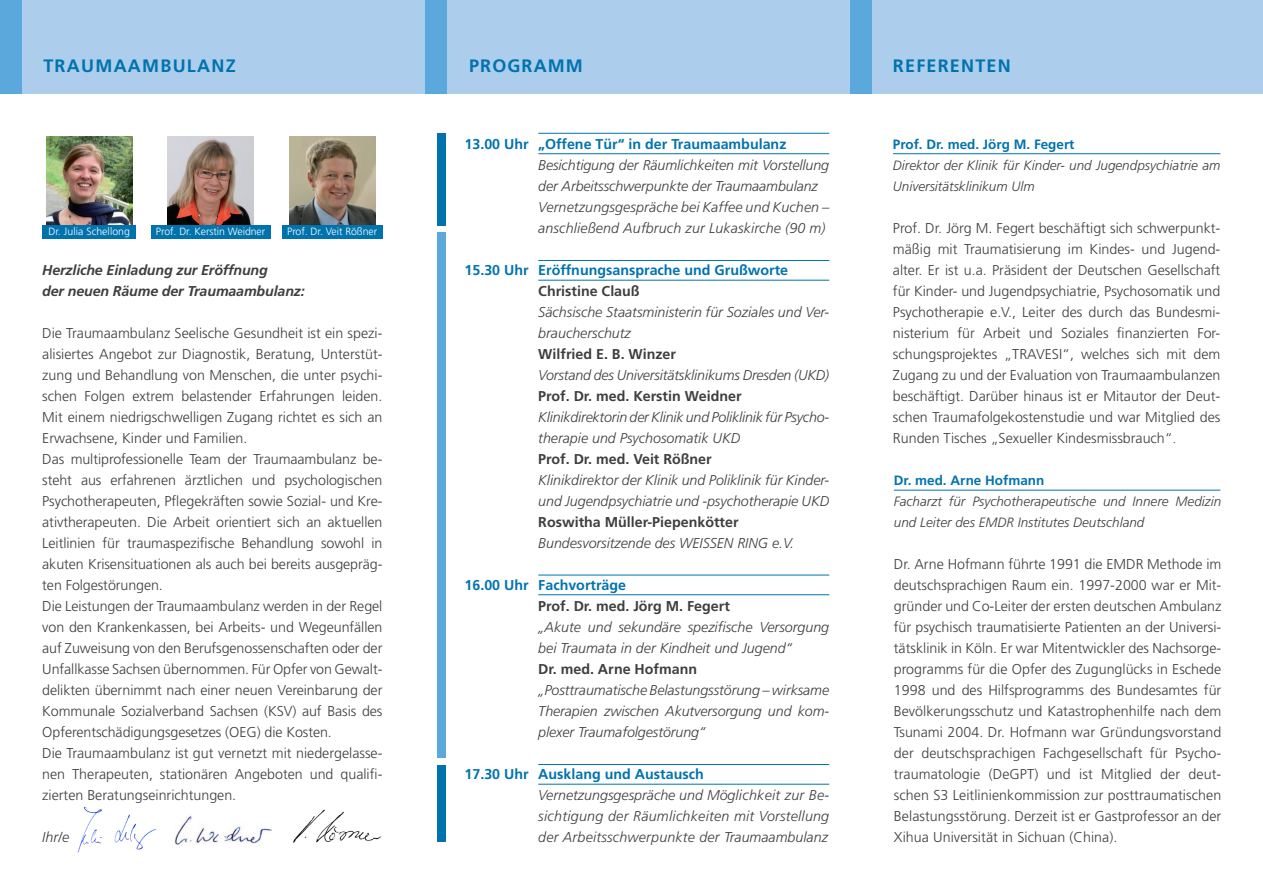
<style>
.page{position:relative;width:1263px;height:893px;background:#fff}
.page>*{position:absolute;margin:0;border:0;box-sizing:border-box;transform-origin:0 0}
.t1{font:700 18px "Frutiger";letter-spacing:.065em;color:#0073ae}
.t2{font:300 14.25px/21px "Frutiger";color:#3e3e3f;text-align:justify}
.t3{font:italic 300 14.25px/21px "Frutiger";letter-spacing:-.005em;color:#3e3e3f}
.t4{font:700 14.25px "Frutiger";color:#3e3e3f}
.t5{font:700 14.25px "Frutiger";color:#0073ae}
.t6{font:italic 700 14.25px "Frutiger";letter-spacing:-.01em;color:#3e3e3f}
.t7{font:italic 300 13.5px/21px "Frutiger";color:#3e3e3f}
.t8{font:700 13.5px "Frutiger";color:#0073ae}
.t9{font:300 10.5px "Frutiger";letter-spacing:-.005em;color:#fff}
.s1{font-family:"Times New Roman";font-weight:400;font-size:13.5px}
</style>
<div class="page">
<div style="left:0;top:0;width:1263px;height:94px;background:#accdeb"></div>
<hr style="left:538px;top:280px;width:291px;height:1px;background:#0073ae">
<hr style="left:538px;top:260px;width:291px;height:1px;background:#0073ae">
<hr style="left:538px;top:594px;width:291px;height:1px;background:#0073ae">
<hr style="left:538px;top:575px;width:291px;height:1px;background:#0073ae">
<hr style="left:538px;top:784px;width:291px;height:1px;background:#0073ae">
<hr style="left:538px;top:764px;width:291px;height:1px;background:#0073ae">
<hr style="left:893px;top:153px;width:327px;height:1px;background:#0073ae">
<hr style="left:894px;top:490px;width:326px;height:1px;background:#0073ae">
<hr style="left:538px;top:153px;width:291px;height:1px;background:#0073ae">
<hr style="left:538px;top:133px;width:291px;height:1px;background:#0073ae">
<div style="left:437px;top:233px;width:8px;height:525px;background:#5ba8dc"></div>
<div style="left:437px;top:133px;width:8px;height:92px;background:#0073ae"></div>
<div style="left:437px;top:765px;width:8px;height:77px;background:#0073ae"></div>
<div style="left:0;top:0;width:21px;height:94px;background:#5ba8dc"></div>
<div style="left:850px;top:0;width:22px;height:94px;background:#5ba8dc"></div>
<div style="left:425px;top:0;width:21px;height:94px;background:#5ba8dc"></div>
<img style="left:78px;top:806px;width:79px;height:47px">
<img style="left:47px;top:137px;width:85px;height:88px">
<div style="left:42px;top:225px;width:94px;height:14px;background:#0073ae"></div>
<img style="left:168px;top:137px;width:86px;height:88px">
<div style="left:151px;top:225px;width:119px;height:14px;background:#0073ae"></div>
<img style="left:174px;top:815px;width:98px;height:30px">
<img style="left:289px;top:137px;width:86px;height:88px">
<div style="left:282px;top:225px;width:100px;height:13px;background:#0073ae"></div>
<img style="left:293px;top:809px;width:88px;height:34px">
<p class="t1" style="left:469px;top:55px;width:115px">PROGRAMM</p>
<p class="t1" style="left:43px;top:55px;width:194px">TRAUMAAMBULANZ</p>
<p class="t1" style="left:893px;top:55px;width:119px">REFERENTEN</p>
<p class="t9" style="left:48px;top:226px;width:83px">Dr. Julia Schellong</p>
<p class="t9" style="left:156px;top:226px;width:111px">Prof. Dr. Kerstin Weidner</p>
<p class="t9" style="left:287px;top:226px;width:91px">Prof. Dr. Veit Rößner</p>
<p class="t6" style="left:42px;top:261px;width:227px">Herzliche Einladung zur Eröffnung</p>
<p class="t6" style="left:42px;top:282px;width:264px">der neuen Räume der Traumaambulanz:</p>
<p class="t2" style="left:42px;top:322px;width:342px">Die Traumaambulanz Seelische Gesundheit ist ein spezi&shy;alisiertes Angebot zur Diagnostik, Beratung, Unterstüt&shy;zung und Behandlung von Menschen, die unter psychi&shy;schen Folgen extrem belastender Erfahrungen leiden.<br>Mit einem niedrigschwelligen Zugang richtet es sich an Erwachsene, Kinder und Familien.</p>
<p class="t2" style="left:42px;top:448px;width:342px">Das multiprofessionelle Team der Traumaambulanz be&shy;steht aus erfahrenen ärztlichen und psychologischen Psychotherapeuten, Pflegekräften sowie Sozial- und Kre&shy;ativtherapeuten. Die Arbeit orientiert sich an aktuellen Leitlinien für traumaspezifische Behandlung sowohl in akuten Krisensituationen als auch bei bereits ausgepräg&shy;ten Folgestörungen.</p>
<p class="t2" style="left:42px;top:595px;width:342px">Die Leistungen der Traumaambulanz werden in der Regel von den Krankenkassen, bei Arbeits- und Wegeunfällen auf Zuweisung von den Berufsgenossenschaften oder der Unfallkasse Sachsen übernommen. Für Opfer von Gewalt&shy;delikten übernimmt nach einer neuen Vereinbarung der Kommunale Sozialverband Sachsen (KSV) auf Basis des Opferentschädigungsgesetzes (OEG) die Kosten.</p>
<p class="t2" style="left:42px;top:742px;width:342px">Die Traumaambulanz ist gut vernetzt mit niedergelasse&shy;nen Therapeuten, stationären Angeboten und qualifi&shy;zierten Beratungseinrichtungen.</p>
<p class="t3" style="left:42px;top:826px;width:28px">Ihr/e</p>
<p class="t5" style="left:465px;top:135px;width:66px">13.00 Uhr</p>
<p class="t5" style="left:465px;top:261px;width:66px">15.30 Uhr</p>
<p class="t5" style="left:465px;top:576px;width:66px">16.00 Uhr</p>
<p class="t5" style="left:465px;top:765px;width:66px">17.30 Uhr</p>
<p class="t5" style="left:538px;top:135px;width:250px">„Offene Tür“ in der Traumaambulanz</p>
<p class="t3" style="left:538px;top:154px;width:292px">Besichtigung der Räumlichkeiten mit Vorstellung der Arbeitsschwerpunkte der Traumaambulanz</p>
<p class="t3" style="left:538px;top:196px;width:292px">Vernetzungsgespräche bei Kaffee und Kuchen – anschließend Aufbruch zur Lukaskirche (90 m)</p>
<p class="t5" style="left:538px;top:261px;width:251px">Eröffnungsansprache und Grußworte</p>
<p class="t4" style="left:538px;top:282px;width:103px">Christine Clauß</p>
<p class="t3" style="left:538px;top:301px;width:292px">Sächsische Staatsministerin für Soziales und Ver&shy;braucherschutz</p>
<p class="t4" style="left:538px;top:345px;width:139px">Wilfried E. B. Winzer</p>
<p class="t3" style="left:538px;top:364px;width:292px">Vorstand des Universitätsklinikums Dresden (UKD)</p>
<p class="t4" style="left:538px;top:387px;width:205px">Prof. Dr. med. Kerstin Weidner</p>
<p class="t3" style="left:538px;top:406px;width:292px">Klinikdirektorin der Klinik und Poliklinik für Psycho&shy;therapie und Psychosomatik UKD</p>
<p class="t4" style="left:538px;top:450px;width:175px">Prof. Dr. med. Veit Rößner</p>
<p class="t3" style="left:538px;top:469px;width:292px">Klinikdirektor der Klinik und Poliklinik für Kinder&shy;und Jugendpsychiatrie und -psychotherapie UKD</p>
<p class="t4" style="left:538px;top:513px;width:202px">Roswitha Müller-Piepenkötter</p>
<p class="t3" style="left:538px;top:532px;width:257px">Bundesvorsitzende des WEISSEN RING e.V.</p>
<p class="t5" style="left:538px;top:576px;width:89px">Fachvorträge</p>
<p class="t4" style="left:538px;top:597px;width:193px">Prof. Dr. med. Jörg M. Fegert</p>
<p class="t3" style="left:538px;top:616px;width:292px">„Akute und sekundäre spezifische Versorgung bei Traumata in der Kindheit und Jugend“</p>
<p class="t4" style="left:538px;top:660px;width:160px">Dr. med. Arne Hofmann</p>
<p class="t3" style="left:538px;top:679px;width:292px;text-align:justify">„Posttraumatische Belastungsstörung – wirksame Therapien zwischen Akutversorgung und kom&shy;plexer Traumafolgestörung“</p>
<p class="t5" style="left:538px;top:765px;width:167px">Ausklang und Austausch</p>
<p class="t3" style="left:538px;top:784px;width:292px;text-align:justify">Vernetzungsgespräche und Möglichkeit zur Be&shy;sichtigung der Räumlichkeiten mit Vorstellung der Arbeitsschwerpunkte der Traumaambulanz</p>
<p class="t8" style="left:893px;top:136px;width:183px">Prof. Dr. med. Jörg M. Fegert</p>
<p class="t7" style="left:893px;top:155px;width:329px">Direktor der Klinik für Kinder- und Jugendpsychiatrie am<br>Universitätsklinikum Ulm</p>
<p class="t2" style="left:893px;top:217px;width:329px">Prof. Dr. Jörg M. Fegert beschäftigt sich schwerpunkt&shy;mäßig mit Traumatisierung im Kindes- und Jugend&shy;alter. Er ist u.a. Präsident der Deutschen Gesellschaft für Kinder- und Jugendpsychiatrie, Psychosomatik und Psychotherapie e.V., Leiter des durch das Bundesmi&shy;nisterium für Arbeit und Soziales finanzierten For&shy;schungsprojektes „TRAVESI“, welches sich mit dem Zugang zu und der Evaluation von Traumaambulanzen beschäftigt. Darüber hinaus ist er Mitautor der Deut&shy;schen Traumafolgekostenstudie und war Mitglied des Runden Tisches „Sexueller Kindesmissbrauch“<span class="s1">.</span></p>
<p class="t8" style="left:894px;top:472px;width:152px">Dr. med. Arne Hofmann</p>
<p class="t7" style="left:894px;top:491px;width:329px">Facharzt für Psychotherapeutische und Innere Medizin und Leiter des EMDR Institutes Deutschland</p>
<p class="t2" style="left:894px;top:553px;width:329px">Dr. Arne Hofmann führte 1991 die EMDR Methode im deutschsprachigen Raum ein. 1997-2000 war er Mit&shy;gründer und Co-Leiter der ersten deutschen Ambulanz für psychisch traumatisierte Patienten an der Universi&shy;tätsklinik in Köln. Er war Mitentwickler des Nachsorge&shy;programms für die Opfer des Zugunglücks in Eschede 1998 und des Hilfsprogramms des Bundesamtes für Bevölkerungsschutz und Katastrophenhilfe nach dem Tsunami 2004. Dr. Hofmann war Gründungsvorstand der deutschsprachigen Fachgesellschaft für Psycho&shy;traumatologie (DeGPT) und ist Mitglied der deut&shy;schen S3 Leitlinienkommission zur posttraumatischen Belastungsstörung. Derzeit ist er Gastprofessor an der Xihua Universität in Sichuan (China).</p>
</div>
